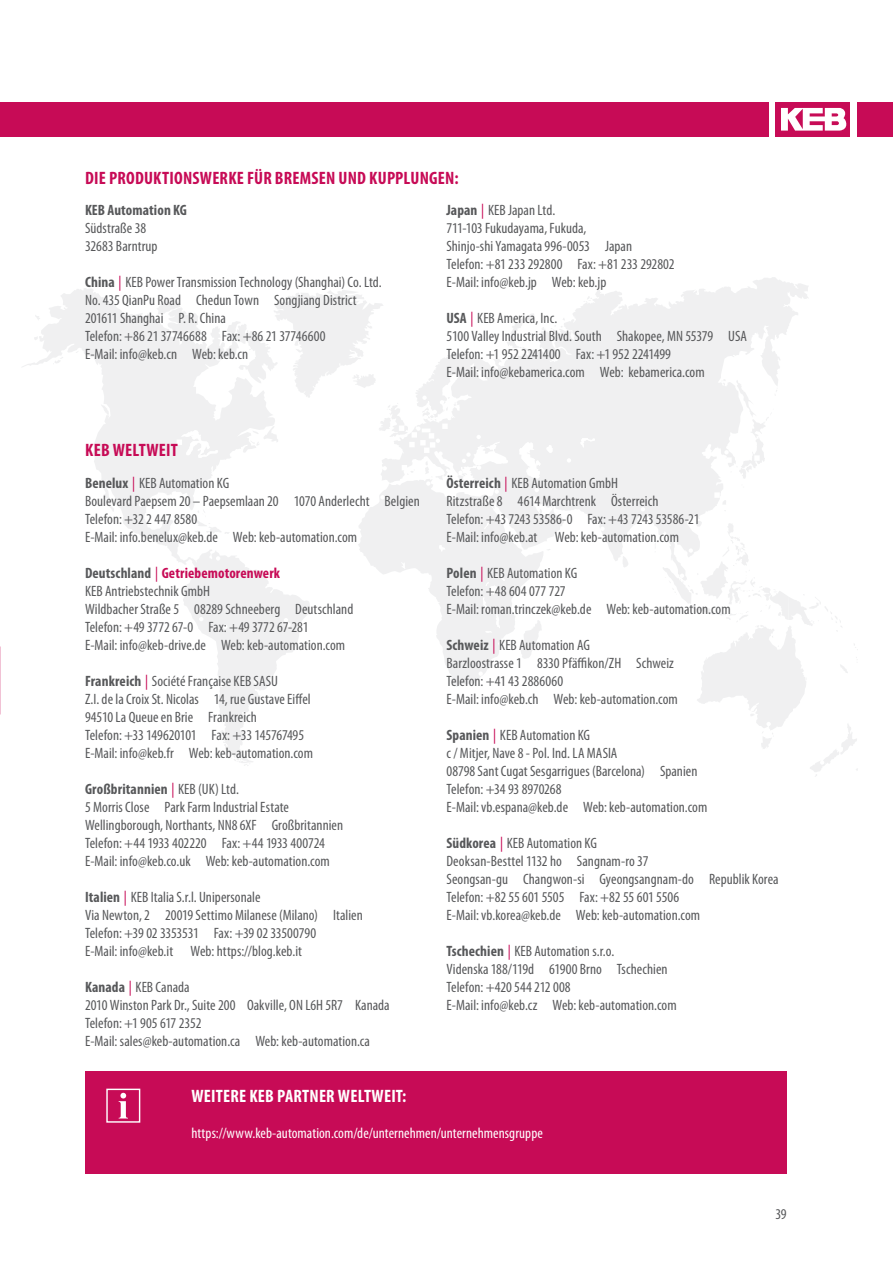
<style>
.page{position:relative;width:893px;height:1263px;background:#fff}
.page>*{position:absolute;margin:0;border:0;box-sizing:border-box;transform-origin:0 0}
.t1{font:700 condensed 18px "Myriad Pro";letter-spacing:.01em;color:#c70b56}
.t2{font:700 condensed 18px "Myriad Pro";letter-spacing:.01em;color:#fff}
.t3{font:condensed 15px/18px "Myriad Pro";letter-spacing:.005em;color:#57585a}
.t4{font:condensed 15px "Myriad Pro";letter-spacing:.005em;color:#fff}
.t5{font:700 condensed 15px "Myriad Pro";letter-spacing:.005em;color:#57585a}
.s1{font-weight:700}
.s2{color:#c70b56}
.s3{font-weight:700;color:#c70b56}
</style>
<div class="page">
<svg style="left:235px;top:760px;width:18px;height:6px"></svg>
<svg style="left:22px;top:288px;width:288px;height:472px"></svg>
<svg style="left:226px;top:290px;width:132px;height:156px"></svg>
<svg style="left:358px;top:277px;width:450px;height:410px;fill:#f1f1f2"></svg>
<svg style="left:422px;top:407px;width:14px;height:14px"></svg>
<svg style="left:407px;top:469px;width:8px;height:6px"></svg>
<svg style="left:425px;top:461px;width:18px;height:19px"></svg>
<svg style="left:487px;top:482px;width:6px;height:4px"></svg>
<svg style="left:457px;top:473px;width:19px;height:13px"></svg>
<svg style="left:520px;top:620px;width:22px;height:39px"></svg>
<svg style="left:721px;top:379px;width:57px;height:109px"></svg>
<svg style="left:622px;top:556px;width:6px;height:11px"></svg>
<svg style="left:722px;top:500px;width:4px;height:12px"></svg>
<svg style="left:662px;top:521px;width:196px;height:256px"></svg>
<svg style="left:181px;top:430px;width:37px;height:28px"></svg>
<svg style="left:401px;top:562px;width:5px;height:7px"></svg>
<svg style="left:439px;top:545px;width:6px;height:7px"></svg>
<svg style="left:484px;top:519px;width:7px;height:10px"></svg>
<svg style="left:483px;top:574px;width:22px;height:59px"></svg>
<svg style="left:519px;top:442px;width:34px;height:36px"></svg>
<svg style="left:580px;top:438px;width:15px;height:10px"></svg>
<div style="left:0;top:102px;width:769px;height:34px;background:#c70b56"></div>
<div style="left:775px;top:102px;width:75px;height:34px;background:#c70b56"></div>
<svg style="left:781px;top:108px;width:66px;height:23px"></svg>
<div style="left:857px;top:102px;width:36px;height:34px;background:#c70b56"></div>
<div style="left:85px;top:1071px;width:702px;height:103px;background:#c70b56"></div>
<div style="left:106px;top:1089px;width:34px;height:34px;background:#c70b56;border:1px solid #fff"></div>
<svg style="left:119px;top:1093px;width:9px;height:25px"></svg>
<p class="t1" style="left:85px;top:166px;width:375px">DIE PRODUKTIONSWERKE FÜR BREMSEN UND KUPPLUNGEN:</p>
<p class="t5" style="left:85px;top:201px;width:103px">KEB Automation KG</p>
<p class="t3" style="left:85px;top:219px;width:74px">Südstraße 38<br>32683 Barntrup</p>
<p class="t3" style="left:85px;top:273px;width:298px"><span class="s1">China</span> <span class="s2">|</span> KEB Power Transmission Technology (Shanghai) Co. Ltd.<br>No. 435 QianPu Road Chedun Town Songjiang District 201611 Shanghai P. R. China<br>Telefon: +86 21 37746688 Fax: +86 21 37746600<br>E-Mail: info@keb.cn Web: keb.cn</p>
<p class="t1" style="left:85px;top:438px;width:94px">KEB WELTWEIT</p>
<p class="t3" style="left:85px;top:473px;width:336px"><span class="s1">Benelux</span> <span class="s2">|</span> KEB Automation KG<br>Boulevard Paepsem 20 – Paepsemlaan 20 1070 Anderlecht Belgien Telefon: +32 2 447 8580<br>E-Mail: info.benelux@keb.de Web: keb-automation.com</p>
<p class="t3" style="left:85px;top:563px;width:270px"><span class="s1">Deutschland</span> <span class="s2">|</span> <span class="s3">Getriebemotorenwerk<br></span>KEB Antriebstechnik GmbH<br>Wildbacher Straße 5 08289 Schneeberg Deutschland Telefon: +49 3772 67-0 Fax: +49 3772 67-281<br>E-Mail: info@keb-drive.de Web: keb-automation.com</p>
<p class="t3" style="left:85px;top:671px;width:229px"><span class="s1">Frankreich</span> <span class="s2">|</span> Société Française KEB SASU<br>Z.I. de la Croix St. Nicolas 14, rue Gustave Eiffel 94510 La Queue en Brie Frankreich<br>Telefon: +33 149620101 Fax: +33 145767495<br>E-Mail: info@keb.fr Web: keb-automation.com</p>
<p class="t3" style="left:85px;top:779px;width:260px"><span class="s1">Großbritannien</span> <span class="s2">|</span> KEB (UK) Ltd.<br>5 Morris Close Park Farm Industrial Estate Wellingborough, Northants, NN8 6XF Großbritannien Telefon: +44 1933 402220 Fax: +44 1933 400724<br>E-Mail: info@keb.co.uk Web: keb-automation.com</p>
<p class="t3" style="left:85px;top:887px;width:279px"><span class="s1">Italien</span> <span class="s2">|</span> KEB Italia S.r.l. Unipersonale<br>Via Newton, 2 20019 Settimo Milanese (Milano) Italien Telefon: +39 02 3353531 Fax: +39 02 33500790<br>E-Mail: info@keb.it Web: https://blog.keb.it</p>
<p class="t3" style="left:85px;top:977px;width:306px"><span class="s1">Kanada</span> <span class="s2">|</span> KEB Canada<br>2010 Winston Park Dr., Suite 200 Oakville, ON L6H 5R7 Kanada Telefon: +1 905 617 2352<br>E-Mail: sales@keb-automation.ca Web: keb-automation.ca</p>
<p class="t3" style="left:446px;top:201px;width:230px"><span class="s1">Japan</span> <span class="s2">|</span> KEB Japan Ltd.<br>711-103 Fukudayama, Fukuda,<br>Shinjo-shi Yamagata 996-0053 Japan<br>Telefon: +81 233 292800 Fax: +81 233 292802<br>E-Mail: info@keb.jp Web: keb.jp</p>
<p class="t3" style="left:446px;top:309px;width:302px"><span class="s1">USA</span> <span class="s2">|</span> KEB America, Inc.<br>5100 Valley Industrial Blvd. South Shakopee, MN 55379 USA Telefon: +1 952 2241400 Fax: +1 952 2241499<br>E-Mail: info@kebamerica.com Web: kebamerica.com</p>
<p class="t3" style="left:446px;top:473px;width:254px"><span class="s1">Österreich</span> <span class="s2">|</span> KEB Automation GmbH<br>Ritzstraße 8 4614 Marchtrenk Österreich<br>Telefon: +43 7243 53586-0 Fax: +43 7243 53586-21<br>E-Mail: info@keb.at Web: keb-automation.com</p>
<p class="t3" style="left:446px;top:563px;width:286px"><span class="s1">Polen</span> <span class="s2">|</span> KEB Automation KG<br>Telefon: +48 604 077 727<br>E-Mail: roman.trinczek@keb.de Web: keb-automation.com</p>
<p class="t3" style="left:446px;top:635px;width:233px"><span class="s1">Schweiz</span> <span class="s2">|</span> KEB Automation AG<br>Barzloostrasse 1 8330 Pfäffikon/ZH Schweiz Telefon: +41 43 2886060<br>E-Mail: info@keb.ch Web: keb-automation.com</p>
<p class="t3" style="left:446px;top:725px;width:262px"><span class="s1">Spanien</span> <span class="s2">|</span> KEB Automation KG<br>c / Mitjer, Nave 8 - Pol. Ind. LA MASIA<br>08798 Sant Cugat Sesgarrigues (Barcelona) Spanien Telefon: +34 93 8970268<br>E-Mail: vb.espana@keb.de Web: keb-automation.com</p>
<p class="t3" style="left:446px;top:833px;width:334px"><span class="s1">Südkorea</span> <span class="s2">|</span> KEB Automation KG<br>Deoksan-Besttel 1132 ho Sangnam-ro 37<br>Seongsan-gu Changwon-si Gyeongsangnam-do Republik Korea Telefon: +82 55 601 5505 Fax: +82 55 601 5506<br>E-Mail: vb.korea@keb.de Web: keb-automation.com</p>
<p class="t3" style="left:446px;top:941px;width:232px"><span class="s1">Tschechien</span> <span class="s2">|</span> KEB Automation s.r.o.<br>Videnska 188/119d 61900 Brno Tschechien Telefon: +420 544 212 008<br>E-Mail: info@keb.cz Web: keb-automation.com</p>
<p class="t2" style="left:192px;top:1085px;width:216px">WEITERE KEB PARTNER WELTWEIT:</p>
<p class="t4" style="left:191px;top:1124px;width:353px">https://www.keb-automation.com/de/unternehmen/unternehmensgruppe</p>
<p class="t3" style="left:775px;top:1205px;width:13px">39</p>
</div>
